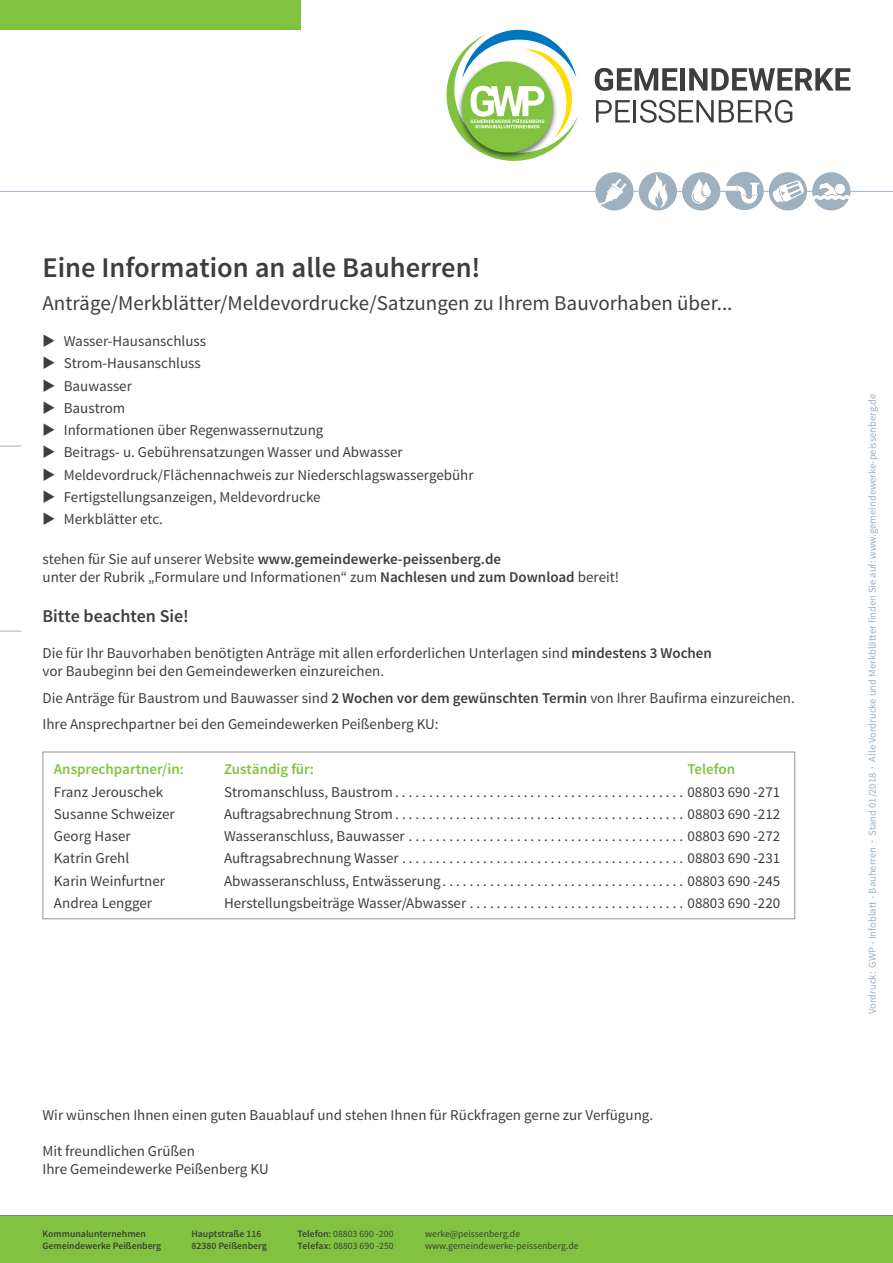
<style>
.page{position:relative;width:893px;height:1263px;background:#fff}
.page>*{position:absolute;margin:0;border:0;box-sizing:border-box;transform-origin:0 0}
.t1{font:600 28.5px "Source Sans Pro";color:#3e3e3f}
.t2{font:21px "Source Sans Pro";color:#3e3e3f}
.t3{font:600 18px "Source Sans Pro";color:#3e3e3f}
.t4{font:15px/18px "Source Sans Pro";color:#3e3e3f}
.t5{font:600 15px "Source Sans Pro";color:#81c340}
.t6{font:10.5px "Source Sans Pro";color:#9fb0be}
.t7{font:9.75px/11.7px "Source Sans Pro";color:#3e3e3f}
.t8{font:600 9.75px/11.7px "Source Sans Pro";color:#3e3e3f}
.s1{font-weight:600}
</style>
<div class="page">
<svg style="left:595px;top:68px;width:82px;height:23px"></svg>
<div style="left:680px;top:68px;width:5px;height:23px;background:#3e3e3f"></div>
<svg style="left:689px;top:68px;width:161px;height:23px"></svg>
<svg style="left:596px;top:100px;width:34px;height:22px"></svg>
<hr style="left:634px;top:100px;width:2px;height:22px;background:#3e3e3f">
<svg style="left:640px;top:100px;width:152px;height:23px"></svg>
<svg style="left:446px;top:30px;width:132px;height:131px"></svg>
<div style="left:0;top:0;width:301px;height:30px;background:#81c340"></div>
<hr style="left:0;top:1215px;width:893px;height:1px;background:#3e3e3f">
<div style="left:0;top:1216px;width:893px;height:47px;background:#81c340"></div>
<svg style="left:42px;top:751px;width:753px;height:168px"></svg>
<hr style="left:0;top:191px;width:893px;height:1px;background:#9fb0be">
<svg style="left:639px;top:172px;width:38px;height:38px"></svg>
<div style="left:639px;top:172px;width:38px;height:38px;background:#9fb0be;border-radius:50%"></div>
<svg style="left:648px;top:174px;width:19px;height:35px"></svg>
<svg style="left:595px;top:172px;width:39px;height:38px"></svg>
<div style="left:682px;top:172px;width:38px;height:38px;background:#9fb0be;border-radius:50%"></div>
<svg style="left:692px;top:179px;width:19px;height:25px"></svg>
<svg style="left:725px;top:172px;width:39px;height:38px"></svg>
<div style="left:769px;top:172px;width:38px;height:38px;background:#9fb0be;border-radius:50%"></div>
<svg style="left:772px;top:180px;width:32px;height:22px"></svg>
<svg style="left:812px;top:172px;width:38px;height:38px"></svg>
<svg style="left:0;top:446px;width:21px;height:1px"></svg>
<svg style="left:0;top:631px;width:21px;height:1px"></svg>
<h1 class="t1" style="left:43px;top:249px;width:440px">Eine Information an alle Bauherren!</h1>
<h2 class="t2" style="left:43px;top:290px;width:691px">Anträge/Merkblätter/Meldevordrucke/Satzungen zu Ihrem Bauvorhaben über...</h2>
<p class="t4" style="left:43px;top:332px;width:165px">◆ Wasser-Hausanschluss</p>
<p class="t4" style="left:43px;top:355px;width:160px">◆ Strom-Hausanschluss</p>
<p class="t4" style="left:43px;top:377px;width:91px">◆ Bauwasser</p>
<p class="t4" style="left:43px;top:399px;width:84px">◆ Baustrom</p>
<p class="t4" style="left:43px;top:421px;width:282px">◆ Informationen über Regenwassernutzung</p>
<p class="t4" style="left:43px;top:444px;width:362px">◆ Beitrags- u. Gebührensatzungen Wasser und Abwasser</p>
<p class="t4" style="left:43px;top:466px;width:433px">◆ Meldevordruck/Flächennachweis zur Niederschlagswassergebühr</p>
<p class="t4" style="left:43px;top:488px;width:280px">◆ Fertigstellungsanzeigen, Meldevordrucke</p>
<p class="t4" style="left:43px;top:510px;width:122px">◆ Merkblätter etc.</p>
<p class="t4" style="left:43px;top:551px;width:578px">stehen für Sie auf unserer Website <span class="s1">www.gemeindewerke-peissenberg.de<br></span>unter der Rubrik „Formulare und Informationen“ zum <span class="s1">Nachlesen und zum Download</span> bereit!</p>
<p class="t3" style="left:43px;top:605px;width:148px">Bitte beachten Sie!</p>
<p class="t4" style="left:43px;top:644px;width:671px">Die für Ihr Bauvorhaben benötigten Anträge mit allen erforderlichen Unterlagen sind <span class="s1">mindestens 3 Wochen </span>vor Baubeginn bei den Gemeindewerken einzureichen.</p>
<p class="t4" style="left:43px;top:685px;width:754px;line-height:26.5px">Die Anträge für Baustrom und Bauwasser sind <span class="s1">2 Wochen vor dem gewünschten Termin</span> von Ihrer Baufirma einzureichen.<br>Ihre Ansprechpartner bei den Gemeindewerken Peißenberg KU:</p>
<p class="t5" style="left:54px;top:760px;width:132px">Ansprechpartner/in:</p>
<p class="t5" style="left:224px;top:760px;width:92px">Zuständig für:</p>
<p class="t5" style="left:687px;top:760px;width:49px">Telefon</p>
<p class="t4" style="left:54px;top:783px;width:111px">Franz Jerouschek</p>
<p class="t4" style="left:224px;top:783px;width:176px">Stromanschluss, Baustrom ...........................................</p>
<p class="t4" style="left:687px;top:783px;width:94px">08803 690 -271</p>
<p class="t4" style="left:54px;top:805px;width:122px">Susanne Schweizer</p>
<p class="t4" style="left:224px;top:805px;width:176px">Auftragsabrechnung Strom ...........................................</p>
<p class="t4" style="left:687px;top:805px;width:94px">08803 690 -212</p>
<p class="t4" style="left:54px;top:827px;width:78px">Georg Haser</p>
<p class="t4" style="left:224px;top:827px;width:186px">Wasseranschluss, Bauwasser ..........................................</p>
<p class="t4" style="left:687px;top:827px;width:94px">08803 690 -272</p>
<p class="t4" style="left:54px;top:849px;width:77px">Katrin Grehl</p>
<p class="t4" style="left:224px;top:849px;width:179px">Auftragsabrechnung Wasser ...........................................</p>
<p class="t4" style="left:688px;top:849px;width:94px">08803 690 -231</p>
<p class="t4" style="left:54px;top:872px;width:113px">Karin Weinfurtner</p>
<p class="t4" style="left:224px;top:872px;width:223px">Abwasseranschluss, Entwässerung ....................................</p>
<p class="t4" style="left:688px;top:872px;width:94px">08803 690 -245</p>
<p class="t4" style="left:54px;top:894px;width:99px">Andrea Lengger</p>
<p class="t4" style="left:224px;top:894px;width:247px">Herstellungsbeiträge Wasser/Abwasser .................................</p>
<p class="t4" style="left:688px;top:894px;width:94px">08803 690 -220</p>
<p class="t4" style="left:43px;top:1106px;width:612px">Wir wünschen Ihnen einen guten Bauablauf und stehen Ihnen für Rückfragen gerne zur Verfügung.</p>
<p class="t4" style="left:43px;top:1142px;width:228px">Mit freundlichen Grüßen<br>Ihre Gemeindewerke Peißenberg KU</p>
<p class="t8" style="left:43px;top:1228px;width:120px">Kommunalunternehmen<br>Gemeindewerke Peißenberg</p>
<p class="t8" style="left:191px;top:1228px;width:77px">Hauptstraße 116<br>82380 Peißenberg</p>
<p class="t7" style="left:298px;top:1228px;width:98px"><span class="s1">Telefon:</span> 08803 690 -200<br><span class="s1">Telefax:</span> 08803 690 -250</p>
<p class="t7" style="left:425px;top:1228px;width:155px">werke@peissenberg.de www.gemeindewerke-peissenberg.de</p>
<p class="t6" style="left:866px;top:1014px;width:622px;rotate:-90deg">Vordruck: GWP - Infoblatt - Bauherren <span class="s1">·</span> Stand 01/2018 <span class="s1">·</span> Alle Vordrucke und Merkblätter finden Sie auf: www.gemeindewerke-peissenberg.de</p>
</div>
